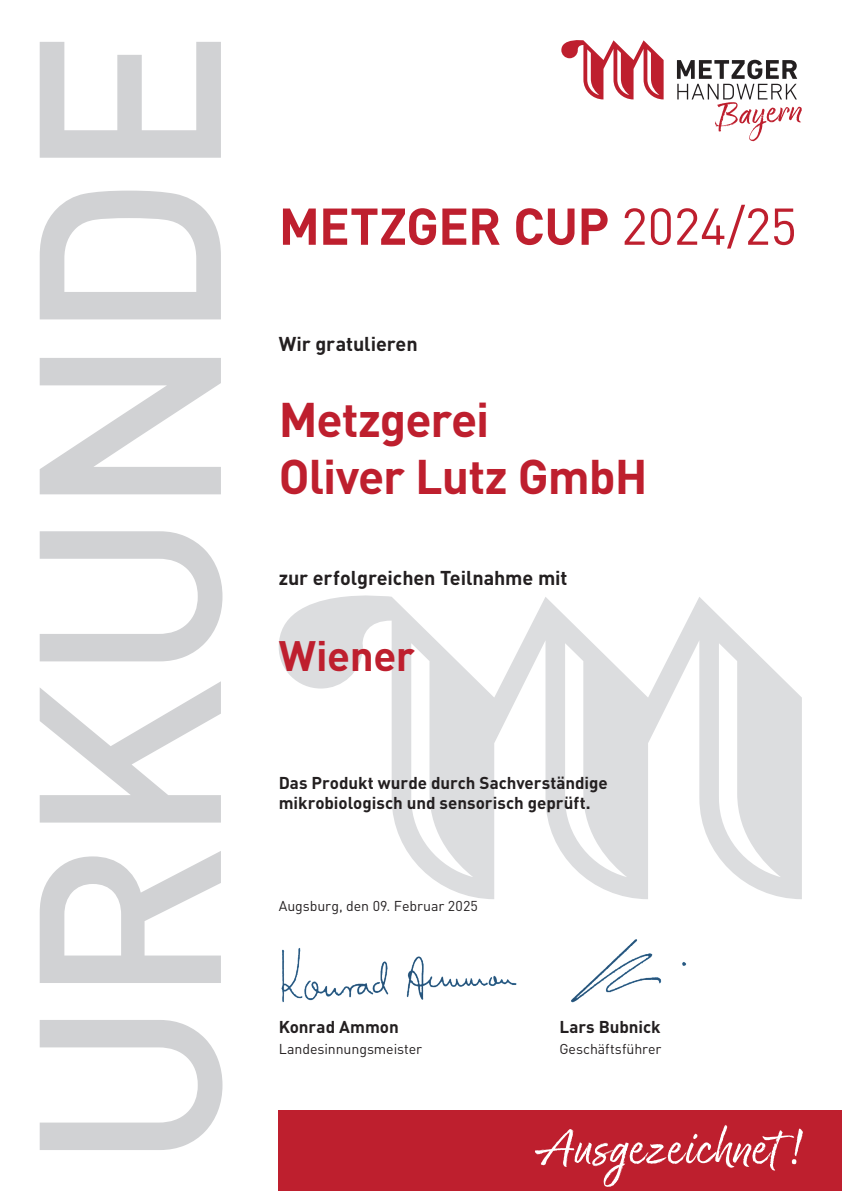
<style>
.page{position:relative;width:842px;height:1191px;background:#fff}
.page>*{position:absolute;margin:0;border:0;box-sizing:border-box;transform-origin:0 0}
.t1{font:500 254.5px "DIN";letter-spacing:-.03em;color:#d1d2d4}
.t2{font:56.5px "Good Karma";letter-spacing:.005em;color:#fff}
.t3{font:700 50.9px "DIN";letter-spacing:-.015em;color:#be1f2e}
.t4{font:700 48px/57.6px "DIN";letter-spacing:-.025em;color:#be1f2e}
.t5{font:700 42px "DIN";letter-spacing:-.015em;color:#be1f2e}
.t6{font:700 19.8px "DIN";letter-spacing:-.005em;color:#231f20}
.t7{font:700 17px/20.4px "DIN";color:#231f20}
.t8{font:14.1px "DIN";letter-spacing:-.005em;color:#231f20}
.s1{font-weight:400}
</style>
<div class="page">
<svg style="left:279px;top:595px;width:523px;height:304px"></svg>
<svg style="left:561px;top:40px;width:103px;height:59px"></svg>
<svg style="left:677px;top:60px;width:125px;height:81px"></svg>
<div style="left:279px;top:1110px;width:563px;height:81px;background:#be1f2e"></div>
<img style="left:281px;top:948px;width:236px;height:55px">
<img style="left:571px;top:939px;width:116px;height:64px">
<h1 class="t1" style="left:-34px;top:1171px;width:1144px;rotate:-90deg">Urkunde</h1>
<h3 class="t3" style="left:279px;top:193px;width:520px">Metzger Cup <span class="s1">2024/25</span></h3>
<p class="t6" style="left:279px;top:331px;width:140px">Wir gratulieren</p>
<h3 class="t4" style="left:279px;top:388px;width:370px">Metzgerei<br>Oliver Lutz GmbH</h3>
<p class="t6" style="left:279px;top:565px;width:290px">zur erfolgreichen Teilnahme mit</p>
<h3 class="t5" style="left:279px;top:628px;width:138px">Wiener</h3>
<p class="t7" style="left:279px;top:772px;width:331px">Das Produkt wurde durch Sachverständige mikrobiologisch und sensorisch geprüft.</p>
<p class="t8" style="left:279px;top:897px;width:201px">Augsburg, den 09. Februar 2025</p>
<p class="t7" style="left:279px;top:1016px;width:122px">Konrad Ammon</p>
<p class="t7" style="left:559px;top:1016px;width:103px">Lars Bubnick</p>
<p class="t8" style="left:279px;top:1039px;width:145px">Landesinnungsmeister</p>
<p class="t8" style="left:559px;top:1039px;width:104px">Geschäftsführer</p>
<h2 class="t2" style="left:534px;top:1115px;width:269px">Ausgezeichnet !</h2>
</div>
